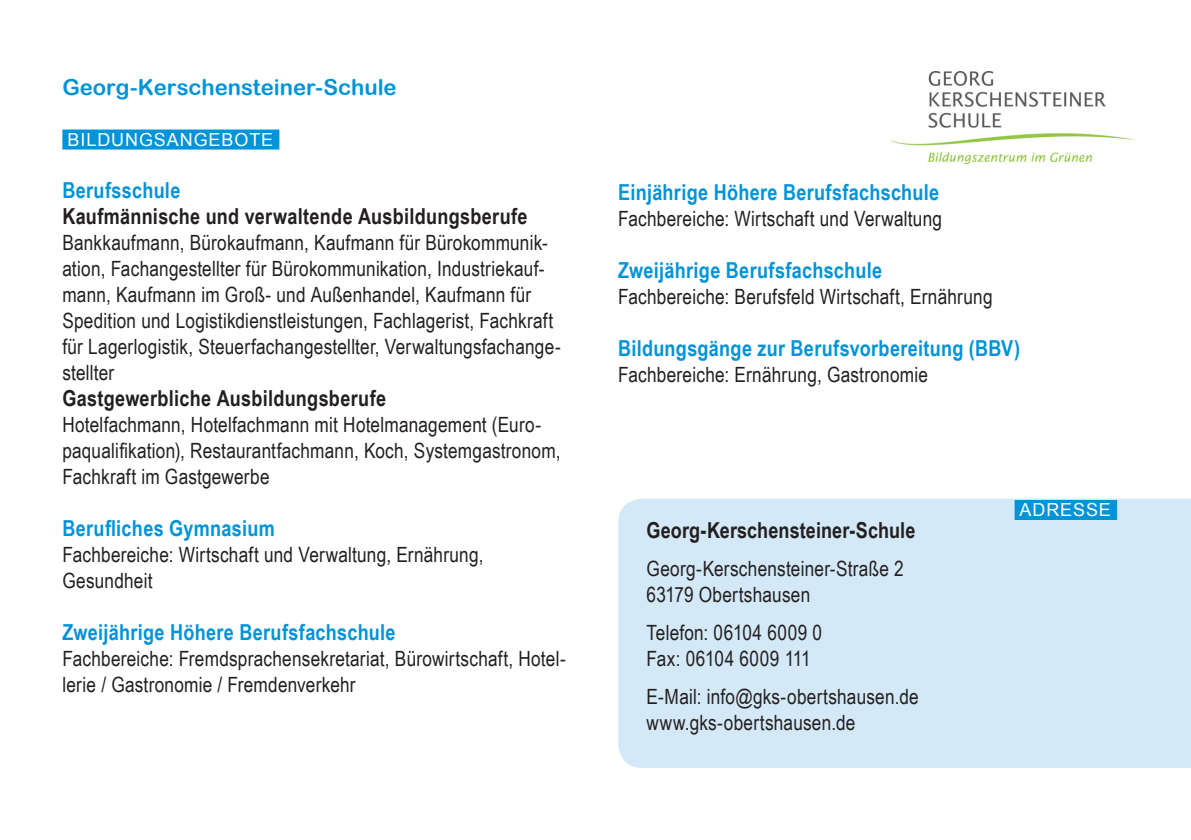
<style>
.page{position:relative;width:1191px;height:840px;background:#fff}
.page>*{position:absolute;margin:0;border:0;box-sizing:border-box;transform-origin:0 0}
.t1{font:700 22px "Arial Narrow";letter-spacing:.015em;color:#0093d8}
.t2{font:700 22px "Arial Narrow";letter-spacing:.015em;color:#231f20}
.t3{font:22px "Arial Rounded MT Bold";color:#0093d8}
.t4{font:21px/26px "Arial Narrow";letter-spacing:.01em;color:#231f20}
.t5{font:18px "Arial";letter-spacing:.05em;color:#fff}
</style>
<div class="page">
<div style="left:618px;top:498px;width:573px;height:269px;background:#d4e9f7"></div>
<div style="left:62px;top:129px;width:217px;height:20px;background:#0093d8"></div>
<div style="left:1014px;top:499px;width:103px;height:20px;background:#0093d8"></div>
<img style="left:890px;top:71px;width:244px;height:93px">
<p class="t3" style="left:62px;top:75px;width:336px">Georg-Kerschensteiner-Schule</p>
<p class="t5" style="left:68px;top:127px;width:207px">BI LDUNGSANGEBOTE</p>
<p class="t1" style="left:62px;top:173px;width:119px">Berufsschule</p>
<p class="t2" style="left:62px;top:199px;width:467px">Kaufmännische und verwaltende Ausbildungsberufe</p>
<p class="t4" style="left:62px;top:228px;width:500px">Bankkaufmann, Bürokaufmann, Kaufmann für Bürokommunik&shy;ation, Fachangestellter für Bürokommunikation, Industriekauf&shy;mann, Kaufmann im Groß- und Außenhandel, Kaufmann für Spedition und Logistikdienstleistungen, Fachlagerist, Fachkraft für Lagerlogistik, Steuerfachangestellter, Verwaltungsfachange&shy;stellter</p>
<p class="t2" style="left:62px;top:381px;width:325px">Gastgewerbliche Ausbildungsberufe</p>
<p class="t4" style="left:62px;top:410px;width:500px">Hotelfachmann, Hotelfachmann mit Hotelmanagement (Euro&shy;paqualifikation), Restaurantfachmann, Koch, Systemgastronom,<br>Fachkraft im Gastgewerbe</p>
<p class="t1" style="left:62px;top:511px;width:214px">Berufliches Gymnasium</p>
<p class="t4" style="left:62px;top:540px;width:423px">Fachbereiche: Wirtschaft und Verwaltung, Ernährung,<br>Gesundheit</p>
<p class="t1" style="left:62px;top:615px;width:335px">Zweijährige Höhere Berufsfachschule</p>
<p class="t4" style="left:62px;top:644px;width:505px">Fachbereiche: Fremdsprachensekretariat, Bürowirtschaft, Hotel&shy;lerie / Gastronomie / Fremdenverkehr</p>
<p class="t1" style="left:618px;top:175px;width:322px">Einjährige Höhere Berufsfachschule</p>
<p class="t4" style="left:618px;top:204px;width:325px">Fachbereiche: Wirtschaft und Verwaltung</p>
<p class="t1" style="left:618px;top:253px;width:265px">Zweijährige Berufsfachschule</p>
<p class="t4" style="left:618px;top:282px;width:376px">Fachbereiche: Berufsfeld Wirtschaft, Ernährung</p>
<p class="t1" style="left:618px;top:331px;width:403px">Bildungsgänge zur Berufsvorbereitung (BBV)</p>
<p class="t4" style="left:618px;top:360px;width:311px">Fachbereiche: Ernährung, Gastronomie</p>
<p class="t2" style="left:646px;top:513px;width:270px">Georg-Kerschensteiner-Schule</p>
<p class="t4" style="left:646px;top:554px;width:259px">Georg-Kerschensteiner-Straße 2<br>63179 Obertshausen</p>
<p class="t4" style="left:646px;top:618px;width:177px">Telefon: 06104 6009 0<br>Fax: 06104 6009 111</p>
<p class="t4" style="left:646px;top:682px;width:274px">E-Mail: info@gks-obertshausen.de www.gks-obertshausen.de</p>
<p class="t5" style="left:1019px;top:497px;width:93px">ADRESSE</p>
</div>
